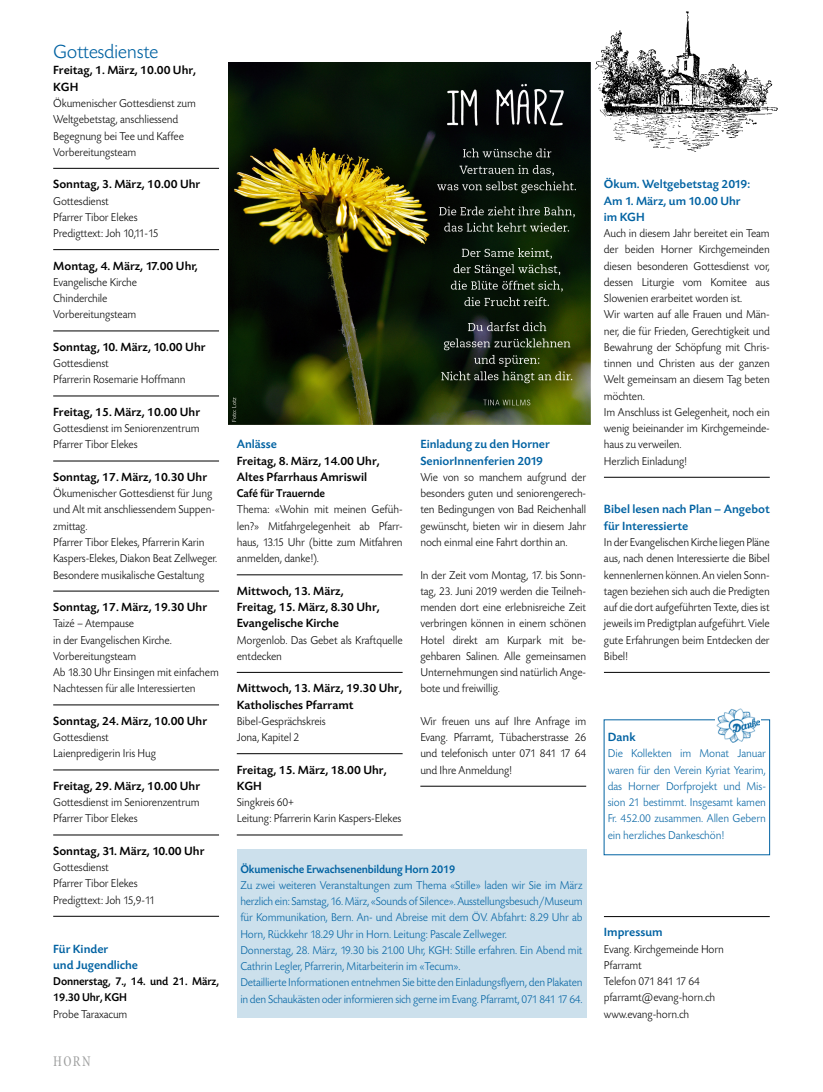
<style>
.page{position:relative;width:823px;height:1092px;background:#fff}
.page>*{position:absolute;margin:0;border:0;box-sizing:border-box;transform-origin:0 0}
.t1{font:300 20px "Today SBOP";letter-spacing:-.02em;color:#0062a2}
.t2{font:condensed 15px "Minion";color:#9d9e9e;scale:.95 1}
.t3{font:500 12.5px/16.2px "Today SBOP";color:#000}
.t4{font:500 12.5px/16.2px "Today SBOP";color:#0062a2}
.t5{font:300 11.88px/16.2px "Today SBOP";letter-spacing:-.01em;color:#000;scale:.95 1}
.t6{font:300 11.88px/16.2px "Today SBOP";letter-spacing:-.01em;color:#0062a2;text-align:justify;scale:.95 1}
.t7{font:500 11.88px/16.2px "Today SBOP";letter-spacing:-.01em;color:#000;scale:.95 1}
.t8{font:500 11.88px "Today SBOP";letter-spacing:-.01em;color:#0062a2;scale:.95 1}
</style>
<div class="page">
<img style="left:595px;top:11px;width:183px;height:141px">
<hr style="left:53px;top:168px;width:166px;height:1px;background:#000">
<hr style="left:53px;top:249px;width:166px;height:1px;background:#000">
<hr style="left:53px;top:331px;width:166px;height:1px;background:#000">
<hr style="left:53px;top:396px;width:166px;height:1px;background:#000">
<hr style="left:53px;top:461px;width:166px;height:1px;background:#000">
<hr style="left:53px;top:591px;width:166px;height:1px;background:#000">
<hr style="left:53px;top:704px;width:166px;height:1px;background:#000">
<hr style="left:53px;top:769px;width:166px;height:1px;background:#000">
<hr style="left:53px;top:834px;width:166px;height:1px;background:#000">
<hr style="left:53px;top:916px;width:166px;height:1px;background:#000">
<hr style="left:603px;top:916px;width:166px;height:1px;background:#000">
<img style="left:716px;top:708px;width:43px;height:34px">
<hr style="left:237px;top:574px;width:165px;height:1px;background:#000">
<hr style="left:237px;top:672px;width:165px;height:1px;background:#000">
<hr style="left:237px;top:753px;width:165px;height:1px;background:#000">
<hr style="left:237px;top:834px;width:165px;height:1px;background:#000">
<hr style="left:420px;top:786px;width:166px;height:1px;background:#000">
<hr style="left:603px;top:477px;width:166px;height:1px;background:#000">
<hr style="left:603px;top:672px;width:166px;height:1px;background:#000">
<div style="left:237px;top:849px;width:349px;height:168px;background:#cce0ec"></div>
<img style="left:229px;top:62px;width:361px;height:362px">
<h1 class="t1" style="left:53px;top:41px;width:107px">Gottesdienste</h1>
<p class="t3" style="left:53px;top:63px;width:144px">Freitag, 1. März, 10.00 Uhr,<br>KGH</p>
<p class="t5" style="left:53px;top:95px;width:151px">Ökumenischer Gottesdienst zum<br>Weltgebetstag, anschliessend<br>Begegnung bei Tee und Kaffee<br>Vorbereitungsteam</p>
<p class="t3" style="left:53px;top:176px;width:148px">Sonntag, 3. März, 10.00 Uhr</p>
<p class="t5" style="left:53px;top:193px;width:112px">Gottesdienst<br>Pfarrer Tibor Elekes<br>Predigttext: Joh 10,11-15</p>
<p class="t3" style="left:53px;top:258px;width:146px">Montag, 4. März, 17.00 Uhr,</p>
<p class="t5" style="left:53px;top:274px;width:90px">Evangelische Kirche<br>Chinderchile<br>Vorbereitungsteam</p>
<p class="t3" style="left:53px;top:339px;width:154px">Sonntag, 10. März, 10.00 Uhr</p>
<p class="t5" style="left:53px;top:355px;width:141px">Gottesdienst<br>Pfarrerin Rosemarie Hoffmann</p>
<p class="t3" style="left:53px;top:404px;width:148px">Freitag, 15. März, 10.00 Uhr</p>
<p class="t5" style="left:53px;top:420px;width:155px">Gottesdienst im Seniorenzentrum<br>Pfarrer Tibor Elekes</p>
<p class="t3" style="left:53px;top:469px;width:155px">Sonntag, 17. März, 10.30 Uhr</p>
<p class="t5" style="left:53px;top:485px;width:174px">Ökumenischer Gottesdienst für Jung und Alt mit anschliessendem Suppen&shy;zmittag.<br>Pfarrer Tibor Elekes, Pfarrerin Karin Kaspers-Elekes, Diakon Beat Zellweger.<br>Besondere musikalische Gestaltung</p>
<p class="t3" style="left:53px;top:599px;width:155px">Sonntag, 17. März, 19.30 Uhr</p>
<p class="t5" style="left:53px;top:615px;width:176px">Taizé – Atempause<br>in der Evangelischen Kirche.<br>Vorbereitungsteam<br>Ab 18.30 Uhr Einsingen mit einfachem<br>Nachtessen für alle Interessierten</p>
<p class="t3" style="left:53px;top:713px;width:155px">Sonntag, 24. März, 10.00 Uhr</p>
<p class="t5" style="left:53px;top:729px;width:110px">Gottesdienst<br>Laienpredigerin Iris Hug</p>
<p class="t3" style="left:53px;top:778px;width:148px">Freitag, 29. März, 10.00 Uhr</p>
<p class="t5" style="left:53px;top:794px;width:155px">Gottesdienst im Seniorenzentrum<br>Pfarrer Tibor Elekes</p>
<p class="t3" style="left:53px;top:843px;width:153px">Sonntag, 31. März, 10.00 Uhr</p>
<p class="t5" style="left:53px;top:859px;width:109px">Gottesdienst<br>Pfarrer Tibor Elekes<br>Predigttext: Joh 15,9-11</p>
<p class="t4" style="left:53px;top:940px;width:86px">Für Kinder<br>und Jugendliche</p>
<p class="t7" style="left:53px;top:973px;width:176px">Donnerstag, 7., 14. und 21. März,<br>19.30 Uhr, KGH</p>
<p class="t5" style="left:53px;top:1005px;width:80px">Probe Taraxacum</p>
<p class="t2" style="left:53px;top:1053px;width:41px">HORN</p>
<p class="t4" style="left:237px;top:436px;width:42px">Anlässe</p>
<p class="t3" style="left:237px;top:453px;width:144px">Freitag, 8. März, 14.00 Uhr,<br>Altes Pfarrhaus Amriswil</p>
<p class="t7" style="left:237px;top:485px;width:94px">Café für Trauernde</p>
<p class="t5" style="left:237px;top:502px;width:176px;text-align:justify">Thema: «Wohin mit meinen Gefüh&shy;len?» Mitfahrgelegenheit ab Pfarr&shy;haus, 13.15 Uhr (bitte zum Mitfahren anmelden, danke!).</p>
<p class="t3" style="left:237px;top:583px;width:144px">Mittwoch, 13. März,<br>Freitag, 15. März, 8.30 Uhr,<br>Evangelische Kirche</p>
<p class="t5" style="left:237px;top:632px;width:176px">Morgenlob. Das Gebet als Kraftquelle entdecken</p>
<p class="t3" style="left:237px;top:680px;width:167px">Mittwoch, 13. März, 19.30 Uhr,<br>Katholisches Pfarramt</p>
<p class="t5" style="left:237px;top:713px;width:95px">Bibel-Gesprächskreis<br>Jona, Kapitel 2</p>
<p class="t3" style="left:237px;top:761px;width:151px">Freitag, 15. März, 18.00 Uhr,<br>KGH</p>
<p class="t5" style="left:237px;top:794px;width:175px">Singkreis 60+<br>Leitung: Pfarrerin Karin Kaspers-Elekes</p>
<p class="t4" style="left:420px;top:436px;width:131px">Einladung zu den Horner<br>SeniorInnenferien 2019</p>
<p class="t5" style="left:420px;top:469px;width:176px;text-align:justify">Wie von so manchem aufgrund der besonders guten und seniorengerech&shy;ten Bedingungen von Bad Reichenhall gewünscht, bieten wir in diesem Jahr noch einmal eine Fahrt dorthin an.</p>
<p class="t5" style="left:420px;top:567px;width:176px;text-align:justify">In der Zeit vom Montag, 17. bis Sonn&shy;tag, 23. Juni 2019 werden die Teilneh&shy;menden dort eine erlebnisreiche Zeit verbringen können in einem schönen Hotel direkt am Kurpark mit be&shy;gehbaren Salinen. Alle gemeinsamen Unternehmungen sind natürlich Ange&shy;bote und freiwillig.</p>
<p class="t5" style="left:420px;top:713px;width:176px;text-align:justify">Wir freuen uns auf Ihre Anfrage im Evang. Pfarramt, Tübacherstrasse 26 und telefonisch unter 071 841 17 64 und Ihre Anmeldung!</p>
<p class="t8" style="left:240px;top:862px;width:228px">Ökumenische Erwachsenenbildung Horn 2019</p>
<p class="t6" style="left:240px;top:877px;width:361px;text-align:left">Zu zwei weiteren Veranstaltungen zum Thema «Stille» laden wir Sie im März herzlich ein: Samstag, 16. März, «Sounds of Silence». Ausstellungsbesuch/Museum für Kommunikation, Bern. An- und Abreise mit dem ÖV. Abfahrt: 8.29 Uhr ab Horn, Rückkehr 18.29 Uhr in Horn. Leitung: Pascale Zellweger.<br>Donnerstag, 28. März, 19.30 bis 21.00 Uhr, KGH: Stille erfahren. Ein Abend mit Cathrin Legler, Pfarrerin, Mitarbeiterin im «Tecum».<br>Detaillierte Informationen entnehmen Sie bitte den Einladungsflyern, den Plakaten in den Schaukästen oder informieren sich gerne im Evang. Pfarramt, 071 841 17 64.</p>
<p class="t4" style="left:603px;top:176px;width:148px">Ökum. Weltgebetstag 2019:<br>Am 1. März, um 10.00 Uhr im KGH</p>
<p class="t5" style="left:603px;top:225px;width:176px">Auch in diesem Jahr bereitet ein Team der beiden Horner Kirchgemeinden diesen besonderen Gottesdienst vor, dessen Liturgie vom Komitee aus<br>Slowenien erarbeitet worden ist.<br>Wir warten auf alle Frauen und Män&shy;ner, die für Frieden, Gerechtigkeit und<br>Bewahrung der Schöpfung mit Chris&shy;tinnen und Christen aus der ganzen<br>Welt gemeinsam an diesem Tag beten möchten.<br>Im Anschluss ist Gelegenheit, noch ein wenig beieinander im Kirchgemeinde&shy;haus zu verweilen.<br>Herzlich Einladung!</p>
<p class="t4" style="left:603px;top:501px;width:167px">Bibel lesen nach Plan – Angebot für Interessierte</p>
<p class="t5" style="left:603px;top:534px;width:176px;text-align:justify">In der Evangelischen Kirche liegen Pläne aus, nach denen Interessierte die Bibel kennenlernen können. An vielen Sonn&shy;tagen beziehen sich auch die Predigten auf die dort aufgeführten Texte, dies ist jeweils im Predigtplan aufgeführt. Viele gute Erfahrungen beim Entdecken der Bibel!</p>
<p class="t4" style="left:607px;top:729px;width:29px">Dank</p>
<p class="t6" style="left:607px;top:745px;width:168px">Die Kollekten im Monat Januar waren für den Verein Kyriat Yearim, das Horner Dorfprojekt und Mis&shy;sion 21 bestimmt. Insgesamt kamen Fr. 452.00 zusammen. Allen Gebern ein herzliches Dankeschön!</p>
<p class="t4" style="left:603px;top:924px;width:60px">Impressum</p>
<p class="t5" style="left:603px;top:940px;width:128px">Evang. Kirchgemeinde Horn<br>Pfarramt<br>Telefon 071 841 17 64 pfarramt@evang-horn.ch www.evang-horn.ch</p>
</div>
